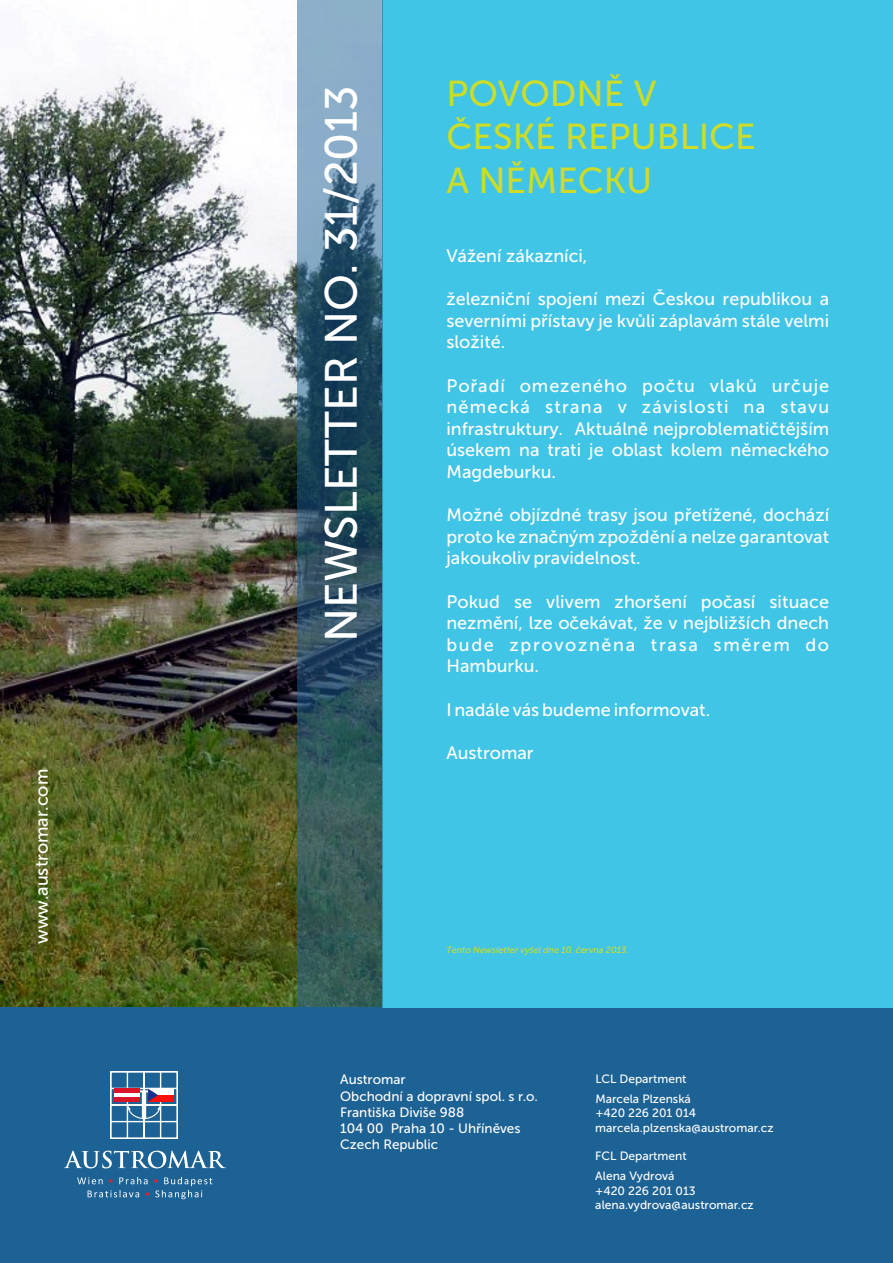
<style>
.page{position:relative;width:893px;height:1263px;background:#fff}
.page>*{position:absolute;margin:0;border:0;box-sizing:border-box;transform-origin:0 0}
.t1{font:45px "Museo Sans 500";color:#fff}
.t2{font:36px/43.2px "Museo Sans 500";color:#cddc28}
.t3{font:18px/21.6px "Museo Sans 500";color:#fff;text-align:justify}
.t4{font:13.5px/16.2px "Museo Sans 500";color:#fff}
.t5{font:12px/19.8px "Museo Sans 500";color:#fff}
.t6{font:italic 9px "Museo Sans 500";color:#cddc28}
</style>
<div class="page">
<img style="left:0;top:0;width:298px;height:1008px">
<div style="left:0;top:1008px;width:893px;height:255px;background:#1d6295"></div>
<div style="left:383px;top:0;width:510px;height:1008px;background:#40c5e6"></div>
<div style="left:298px;top:0;width:85px;height:1008px;background:#1d6295;opacity:.5"></div>
<svg style="left:111px;top:1071px;width:66px;height:67px"></svg>
<svg style="left:64px;top:1150px;width:162px;height:18px"></svg>
<svg style="left:77px;top:1177px;width:135px;height:22px"></svg>
<p class="t3" style="left:32px;top:944px;width:177px;rotate:-90deg">www.austromar.com</p>
<h1 class="t1" style="left:323px;top:642px;width:559px;rotate:-90deg">NEWSLETTER NO. 31/2013</h1>
<h2 class="t2" style="left:446px;top:76px;width:311px">POVODNĚ V<br>ČESKÉ REPUBLICE<br>A NĚMECKU</h2>
<p class="t3" style="left:446px;top:247px;width:143px">Vážení zákazníci,</p>
<p class="t3" style="left:446px;top:290px;width:384px">železniční spojení mezi Českou republikou a severními přístavy je kvůli záplavám stále velmi složité.</p>
<p class="t3" style="left:446px;top:376px;width:384px">Pořadí omezeného počtu vlaků určuje německá strana v závislosti na stavu infrastruktury. Aktuálně nejproblematičtějším úsekem na trati je oblast kolem německého Magdeburku.</p>
<p class="t3" style="left:446px;top:506px;width:384px">Možné objízdné trasy jsou přetížené, dochází proto ke značným zpoždění a nelze garantovat jakoukoliv pravidelnost.</p>
<p class="t3" style="left:446px;top:592px;width:384px">Pokud se vlivem zhoršení počasí situace nezmění, lze očekávat, že v nejbližších dnech bude zprovozněna trasa směrem do Hamburku.</p>
<p class="t3" style="left:446px;top:700px;width:265px">I nadále vás budeme informovat.</p>
<p class="t3" style="left:446px;top:743px;width:89px">Austromar</p>
<p class="t6" style="left:446px;top:946px;width:184px">Tento Newsletter vyšel dne 10. června 2013.</p>
<p class="t4" style="left:340px;top:1073px;width:199px">Austromar<br>Obchodní a dopravní spol. s r.o.<br>Františka Diviše 988<br>104 00 Praha 10 - Uhříněves<br>Czech Republic</p>
<p class="t5" style="left:595px;top:1070px;width:97px">LCL Department<br>Marcela Plzenská</p>
<p class="t5" style="left:595px;top:1107px;width:180px;line-height:14.4px">+420 226 201 014 marcela.plzenska@austromar.cz</p>
<p class="t5" style="left:595px;top:1147px;width:93px">FCL Department<br>Alena Vydrová</p>
<p class="t5" style="left:595px;top:1184px;width:160px;line-height:14.4px">+420 226 201 013 alena.vydrova@austromar.cz</p>
</div>
